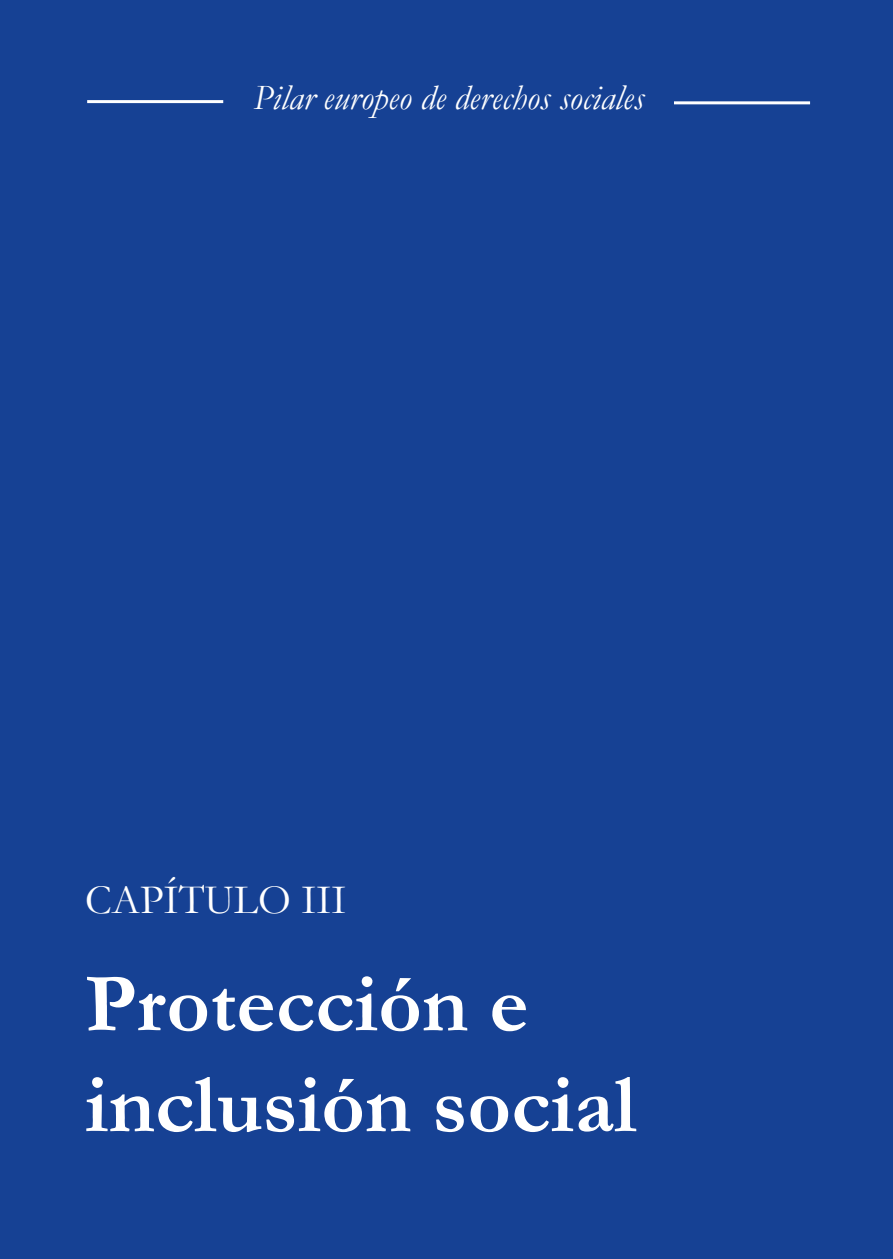
<style>
.page{position:relative;width:893px;height:1259px;background:#164194}
.page>*{position:absolute;margin:0;border:0;box-sizing:border-box;transform-origin:0 0}
.t1{font:700 84px/100.8px "Garamond";color:#fff}
.t2{font:42px "Garamond";color:#fff}
.t3{font:italic 36px "Garamond";color:#fff}
</style>
<div class="page">
<hr style="left:674px;top:101px;width:136px;height:3px;background:#fff">
<hr style="left:87px;top:100px;width:136px;height:3px;background:#fff">
<p class="t3" style="left:253px;top:73px;width:392px">Pilar europeo de derechos sociales</p>
<p class="t2" style="left:85px;top:871px;width:263px">CAPÍTULO III</p>
<h1 class="t1" style="left:85px;top:954px;width:553px">Protección e inclusión social</h1>
</div>
